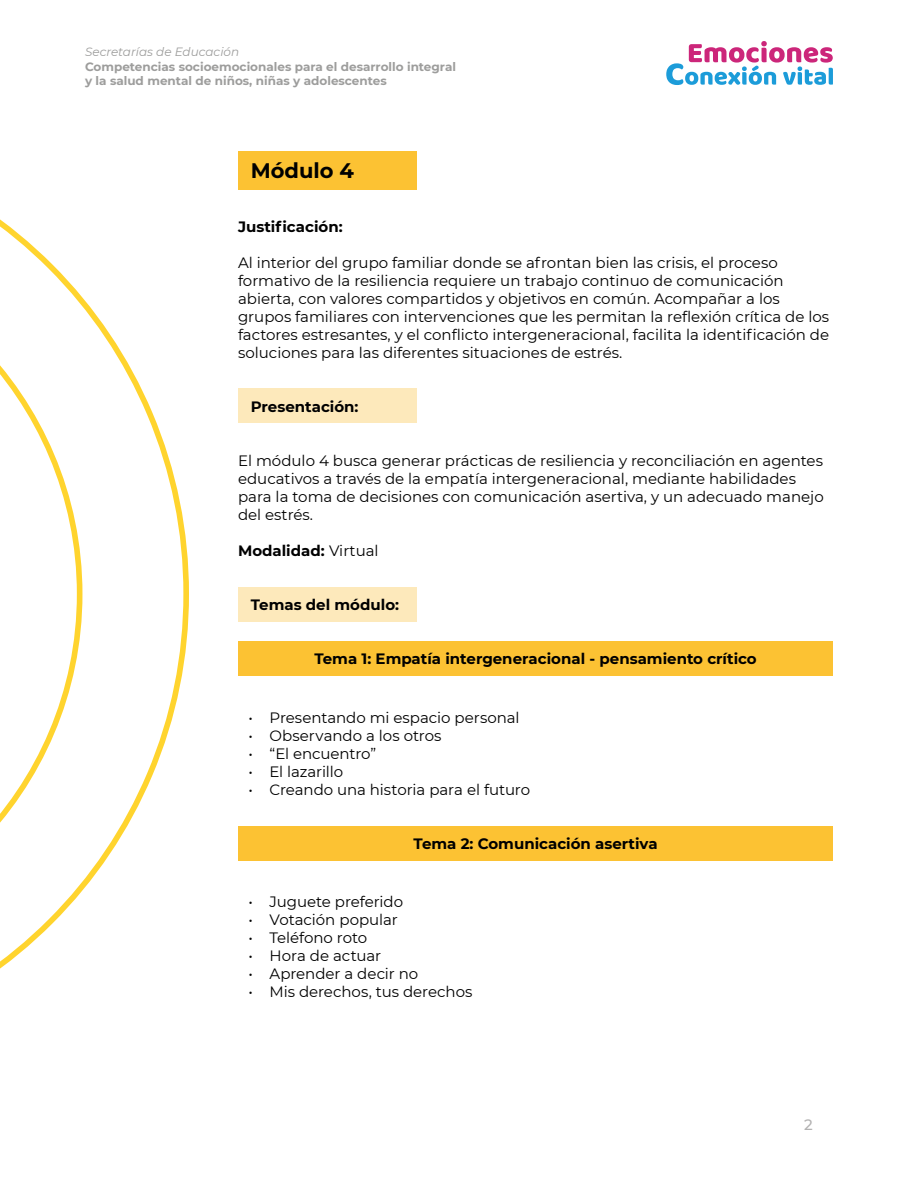
<style>
.page{position:relative;width:918px;height:1188px;background:#fff}
.page>*{position:absolute;margin:0;border:0;box-sizing:border-box;transform-origin:0 0}
.Títulos_secundarios{font:700 21px "Montserrat";color:#000}
.Cuerpo{font:15px/18px "Montserrat";color:#000}
.Listado{font:15px "Montserrat";letter-spacing:-.005em;color:#000}
.Cuerpo-2{font:700 15px "Montserrat";color:#000}
.Subtitulo{font:700 15px "Montserrat";color:#000}
.t1{font:500 15px "Montserrat";color:#b3b2b2}
.t2{font:700 12px/14.4px "Montserrat";color:#9d9d9c}
.t3{font:italic 12px "Montserrat";color:#9d9d9c}
.s1{font-weight:400}
</style>
<div class="page">
<svg style="left:666px;top:41px;width:167px;height:44px"></svg>
<svg style="left:0;top:219px;width:189px;height:750px"></svg>
<div style="left:238px;top:389px;width:178px;height:34px;background:#fde9bb"></div>
<div style="left:238px;top:152px;width:178px;height:38px;background:#fcc233"></div>
<div style="left:238px;top:641px;width:595px;height:34px;background:#fcc233"></div>
<div style="left:238px;top:826px;width:595px;height:34px;background:#fcc233"></div>
<div style="left:238px;top:588px;width:178px;height:34px;background:#fde9bb"></div>
<p class="t3" style="left:85px;top:44px;width:156px">Secretarías de Educación</p>
<p class="t2" style="left:85px;top:59px;width:373px">Competencias socioemocionales para el desarrollo integral y la salud mental de niños, niñas y adolescentes</p>
<h1 class="Títulos_secundarios" style="left:251px;top:156px;width:105px">Módulo 4</h1>
<h2 class="Subtitulo" style="left:238px;top:216px;width:106px">Justificación:</h2>
<p class="Cuerpo" style="left:238px;top:254px;width:593px">Al interior del grupo familiar donde se afrontan bien las crisis, el proceso formativo de la resiliencia requiere un trabajo continuo de comunicación abierta, con valores compartidos y objetivos en común. Acompañar a los grupos familiares con intervenciones que les permitan la reflexión crítica de los factores estresantes, y el conflicto intergeneracional, facilita la identificación de soluciones para las diferentes situaciones de estrés.</p>
<h2 class="Subtitulo" style="left:251px;top:396px;width:109px">Presentación:</h2>
<p class="Cuerpo" style="left:238px;top:452px;width:587px">El módulo 4 busca generar prácticas de resiliencia y reconciliación en agentes educativos a través de la empatía intergeneracional, mediante habilidades para la toma de decisiones con comunicación asertiva, y un adecuado manejo del estrés.</p>
<p class="Cuerpo-2" style="left:238px;top:540px;width:142px">Modalidad: <span class="s1">Virtual</span></p>
<h2 class="Subtitulo" style="left:251px;top:594px;width:150px">Temas del módulo:</h2>
<p class="Cuerpo-2" style="left:314px;top:648px;width:444px">Tema 1: Empatía intergeneracional - pensamiento crítico</p>
<p class="Listado" style="left:249px;top:707px;width:273px">• Presentando mi espacio personal</p>
<p class="Listado" style="left:249px;top:725px;width:195px">• Observando a los otros</p>
<p class="Listado" style="left:249px;top:743px;width:129px">• “El encuentro”</p>
<p class="Listado" style="left:249px;top:761px;width:96px">• El lazarillo</p>
<p class="Listado" style="left:249px;top:779px;width:283px">• Creando una historia para el futuro</p>
<p class="Cuerpo-2" style="left:414px;top:833px;width:246px">Tema 2: Comunicación asertiva</p>
<p class="Listado" style="left:249px;top:891px;width:156px">• Juguete preferido</p>
<p class="Listado" style="left:249px;top:909px;width:151px">• Votación popular</p>
<p class="Listado" style="left:249px;top:927px;width:120px">• Teléfono roto</p>
<p class="Listado" style="left:249px;top:945px;width:134px">• Hora de actuar</p>
<p class="Listado" style="left:249px;top:963px;width:171px">• Aprender a decir no</p>
<p class="Listado" style="left:249px;top:981px;width:226px">• Mis derechos, tus derechos</p>
<p class="t1" style="left:804px;top:1114px;width:10px">2</p>
</div>
